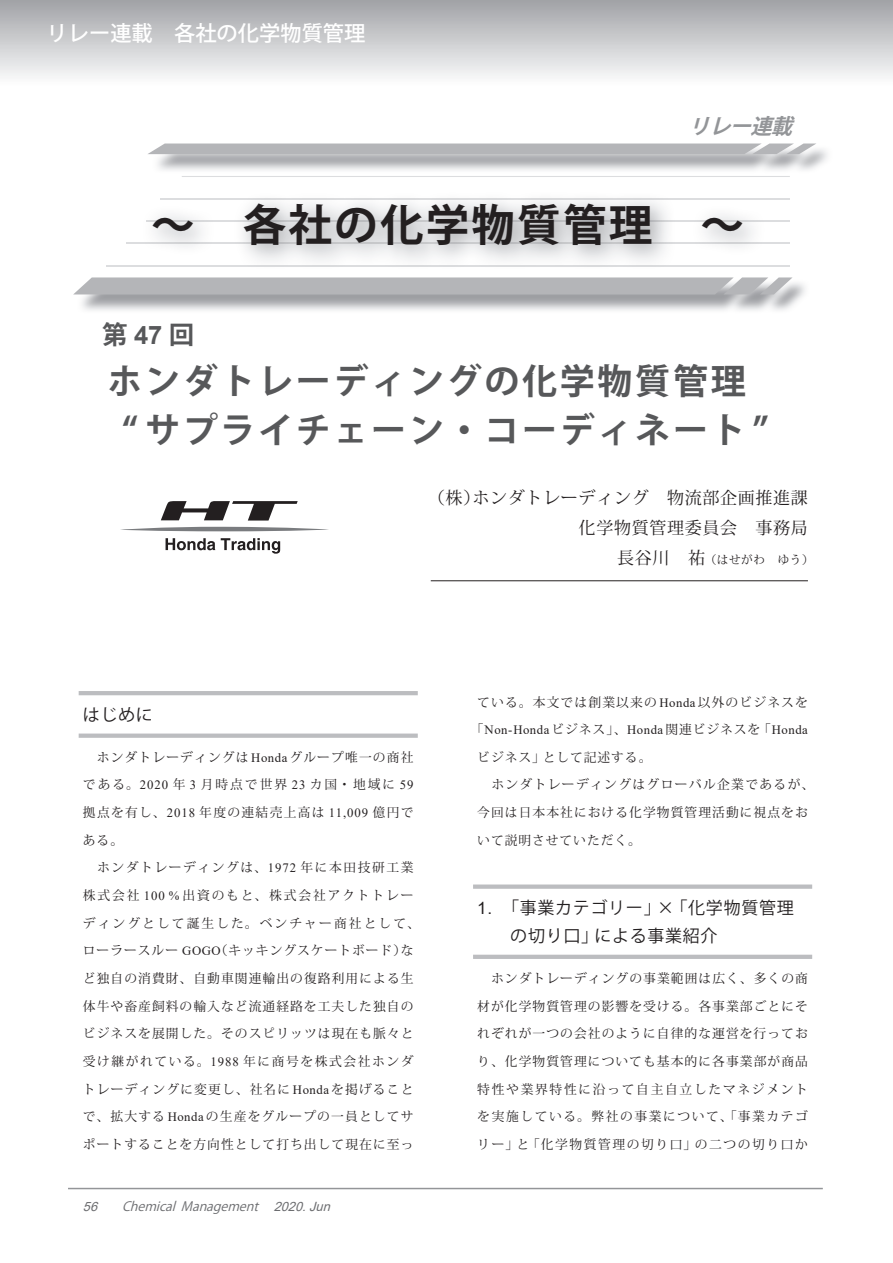
<style>
.page{position:relative;width:893px;height:1263px;background:#fff}
.page>*{position:absolute;margin:0;border:0;box-sizing:border-box;transform-origin:0 0}
.t1{font:700 43.65px "Koz Go Pro";letter-spacing:.05em;color:#231f20}
.t2{font:700 35.1px/48.9px "Koz Go Pro";letter-spacing:.075em;color:#57585a}
.t3{font:700 25.5px "Koz Go Pro";color:#57585a}
.t4{font:500 21.3px "Koz Go Pro";color:#fff}
.t5{font:italic 700 21.3px "Koz Go Pro";color:#939598}
.t6{font:16.95px/29.7px "Koz Min Pro";letter-spacing:.04em;color:#231f20;text-align:right}
.t7{font:16.95px/27.6px "Koz Go Pro";letter-spacing:.04em;color:#231f20}
.t8{font:12.75px/27.6px "Koz Min Pro";letter-spacing:.09em;color:#231f20;text-align:justify}
.t9{font:12.75px "Times New Roman";letter-spacing:.04em;color:#231f20}
.t10{font:italic 12.75px "Koz Go Pro";color:#6c6d70}
.t11{font:italic 12.75px "Arial";color:#6c6d70}
.t12{font:11.7px "Koz Min Pro";letter-spacing:.04em;color:#231f20}
.s1{font-family:"Arial"}
.s2{font-size:16.95px}
.s3{font-family:"Times New Roman"}
.s4{font-family:"Koz Min Pro"}
</style>
<div class="page">
<div style="left:0;top:0;width:893px;height:85px;background:linear-gradient(to bottom,#a1a2a6,#fdfdfe)"></div>
<hr style="left:68px;top:1188px;width:755px;height:1px;background:#939598">
<svg style="left:74px;top:277px;width:718px;height:17px;background:#b8b9bc"></svg>
<div style="left:148px;top:144px;width:668px;height:10px;background:#b4b5b8"></div>
<hr style="left:182px;top:176px;width:608px;height:1px;background:#dcdddf">
<hr style="left:161px;top:198px;width:629px;height:1px;background:#dcdddf">
<hr style="left:147px;top:221px;width:643px;height:1px;background:#dcdddf">
<hr style="left:126px;top:243px;width:664px;height:1px;background:#dcdddf">
<hr style="left:107px;top:265px;width:683px;height:1px;background:#dcdddf">
<hr style="left:431px;top:580px;width:377px;height:1px;background:#231f20">
<svg style="left:120px;top:527px;width:209px;height:4px"></svg>
<svg style="left:161px;top:501px;width:137px;height:19px"></svg>
<svg style="left:166px;top:538px;width:49px;height:12px"></svg>
<svg style="left:221px;top:538px;width:59px;height:16px"></svg>
<hr style="left:79px;top:691px;width:339px;height:4px;background:#bcbdc0">
<div style="left:79px;top:733px;width:339px;height:5px;background:#bcbdc0"></div>
<div style="left:473px;top:884px;width:339px;height:5px;background:#bcbdc0"></div>
<hr style="left:473px;top:955px;width:339px;height:4px;background:#bcbdc0">
<h3 class="t4" style="left:47px;top:20px;width:320px">リレー連載　各社の化学物質管理</h3>
<h3 class="t5" style="left:688px;top:112px;width:113px">リレー連載</h3>
<h1 class="t1" style="left:151px;top:197px;width:594px">～　各社の化学物質管理　～</h1>
<h3 class="t3" style="left:102px;top:318px;width:94px">第<span class="s1">47</span>回</h3>
<h2 class="t2" style="left:122px;top:359px;width:648px;text-indent:-15px">ホンダトレーディングの化学物質管理“ サプライチェーン・コーディネート ”</h2>
<h3 class="t6" style="left:428px;top:482px;width:381px">（株）ホンダトレーディング　物流部企画推進課化学物質管理委員会　事務局</h3>
<p class="t12" style="left:617px;top:551px;width:198px"><span class="s2">長谷川　祐</span>（はせがわ　ゆう）</p>
<h3 class="t7" style="left:83px;top:701px;width:72px">はじめに</h3>
<p class="t8" style="left:83px;top:743px;width:332px;text-indent:14px">ホンダトレーディングは <span class="s3">Honda</span>グループ唯一の商社である。<span class="s3">2020</span> 年 <span class="s3">3</span> 月時点で世界 <span class="s3">23</span> カ国・地域に <span class="s3">59</span>拠点を有し、<span class="s3">2018</span> 年度の連結売上高は <span class="s3">11,009</span> 億円である。</p>
<p class="t8" style="left:83px;top:853px;width:338px;text-align:left;text-indent:14px">ホンダトレーディングは、<span class="s3">1972</span> 年に本田技研工業株式会社 <span class="s3">100 %</span>出資のもと、株式会社アクトトレーディングとして誕生した。ベンチャー商社として、ローラースルー <span class="s3">GOGO</span>（キッキングスケートボード）など独自の消費財、自動車関連輸出の復路利用による生体牛や畜産飼料の輸入など流通経路を工夫した独自のビジネスを展開した。そのスピリッツは現在も脈々と受け継がれている。<span class="s3">1988</span> 年に商号を株式会社ホンダトレーディングに変更し、社名に <span class="s3">Honda</span>を掲げることで、拡大する <span class="s3">Honda</span>の生産をグループの一員としてサポートすることを方向性として打ち出して現在に至っ</p>
<p class="t11" style="left:83px;top:1197px;width:20px">56</p>
<p class="t10" style="left:122px;top:1198px;width:214px">Chemical Management　 <span class="s1">2020.Jun</span></p>
<p class="t8" style="left:477px;top:688px;width:332px">ている。本文では創業以来の <span class="s3">Honda</span>以外のビジネスを</p>
<p class="t9" style="left:471px;top:721px;width:338px"><span class="s4">「</span>Non-Honda<span class="s4">ビジネス」、</span>Honda<span class="s4">関連ビジネスを「</span>Honda</p>
<p class="t8" style="left:477px;top:743px;width:176px">ビジネス」として記述する。</p>
<p class="t8" style="left:491px;top:770px;width:324px">ホンダトレーディングはグローバル企業であるが、</p>
<p class="t8" style="left:477px;top:798px;width:332px">今回は日本本社における化学物質管理活動に視点をお</p>
<p class="t8" style="left:477px;top:826px;width:165px">いて説明させていただく。</p>
<h3 class="t7" style="left:510px;top:895px;width:285px;text-indent:-33px"><span class="s1">1.</span> 「事業カテゴリー」×「化学物質管理の切り口」による事業紹介</h3>
<p class="t8" style="left:477px;top:964px;width:332px;text-indent:14px">ホンダトレーディングの事業範囲は広く、多くの商材が化学物質管理の影響を受ける。各事業部ごとにそれぞれが一つの会社のように自律的な運営を行っており、化学物質管理についても基本的に各事業部が商品特性や業界特性に沿って自主自立したマネジメントを実施している。弊社の事業について、「事業カテゴリー」と「化学物質管理の切り口」の二つの切り口か</p>
</div>
